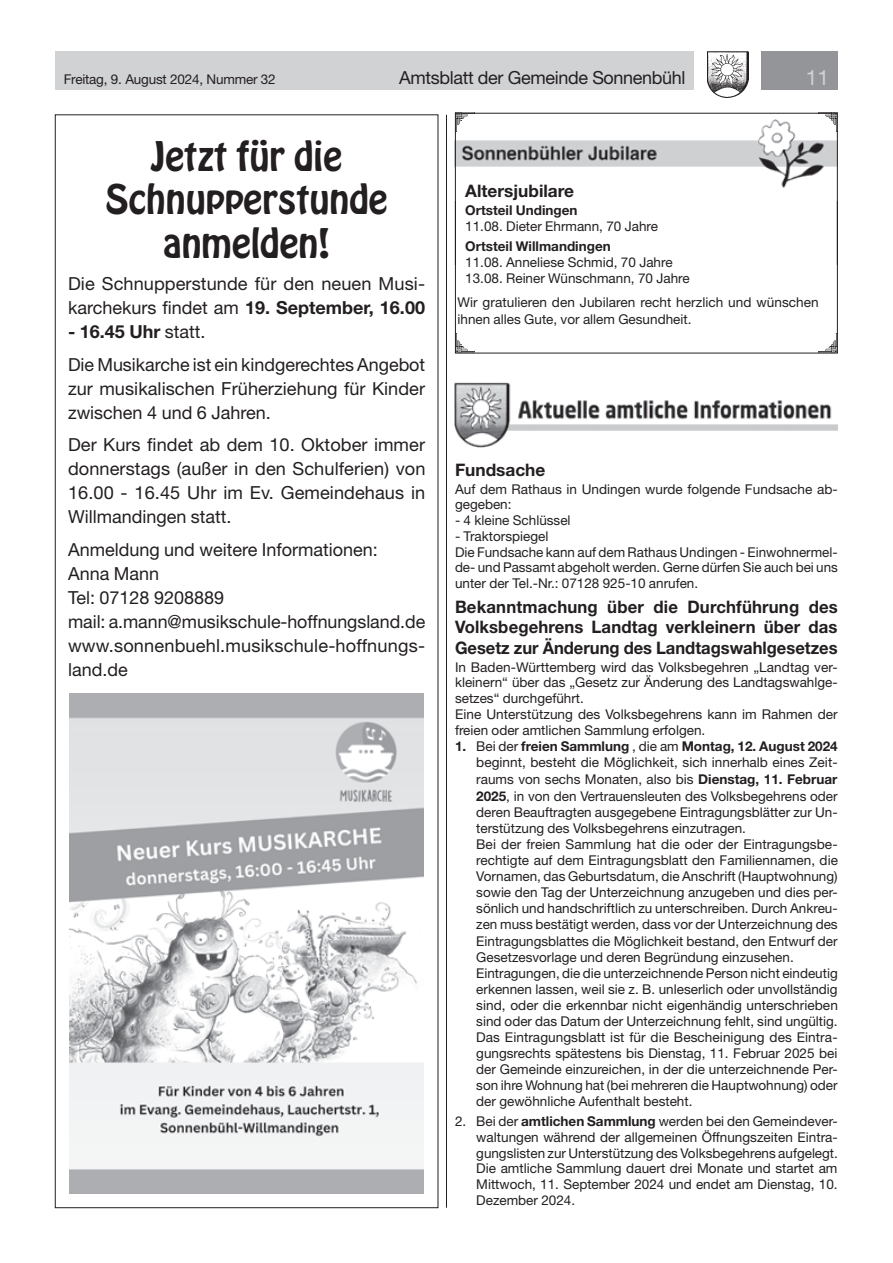
<style>
.page{position:relative;width:893px;height:1263px;background:#fff}
.page>*{position:absolute;margin:0;border:0;box-sizing:border-box;transform-origin:0 0}
.t1{font:36px/43.5px "Hobo Std";color:#231f20;text-align:center}
.t2{font:21px "Helvetica Neue LT Std";color:#d1d2d4}
.t3{font:18px/24px "Helvetica Neue LT Std";color:#231f20}
.t4{font:18px "Helvetica Neue LT Std";letter-spacing:-.02em;color:#231f20}
.t5{font:700 17.25px/20.5px "Helvetica Neue LT Std";color:#231f20;text-align:justify}
.t6{font:13.5px/16px "Helvetica Neue LT Std";color:#231f20}
.t7{font:700 13.5px "Helvetica Neue LT Std";color:#231f20}
.s1{font-weight:700}
</style>
<div class="page">
<div style="left:55px;top:51px;width:639px;height:38px;background:#d1d2d4"></div>
<div style="left:761px;top:51px;width:77px;height:38px;background:#939598"></div>
<img style="left:707px;top:51px;width:41px;height:47px">
<hr style="left:446px;top:115px;width:1px;height:1093px;background:#231f20">
<img style="left:70px;top:693px;width:354px;height:501px">
<svg style="left:455px;top:113px;width:383px;height:89px"></svg>
<svg style="left:456px;top:353px;width:382px;height:1px"></svg>
<svg style="left:455px;top:202px;width:383px;height:151px"></svg>
<img style="left:455px;top:383px;width:382px;height:64px">
<p class="t6" style="left:64px;top:71px;width:213px">Freitag, 9. August 2024, Nummer 32</p>
<h3 class="t4" style="left:399px;top:67px;width:288px">Amtsblatt der Gemeinde Sonnenbühl</h3>
<h2 class="t2" style="left:806px;top:65px;width:25px">11</h2>
<h1 class="t1" style="left:105px;top:135px;width:284px">Jetzt für die<br>Schnupperstunde anmelden!</h1>
<h3 class="t3" style="left:68px;top:271px;width:359px">Die Schnupperstunde für den neuen Musi&shy;karchekurs findet am <span class="s1">19. September, 16.00</span></h3>
<h3 class="t3" style="left:68px;top:315px;width:359px;line-height:32.5px"><span class="s1">- 16.45 Uhr</span> statt.<br>Die Musikarche ist ein kindgerechtes Angebot</h3>
<h3 class="t3" style="left:68px;top:376px;width:359px">zur musikalischen Früherziehung für Kinder zwischen 4 und 6 Jahren.</h3>
<h3 class="t3" style="left:68px;top:432px;width:359px;text-align:justify">Der Kurs findet ab dem 10. Oktober immer donnerstags (außer in den Schulferien) von 16.00 - 16.45 Uhr im Ev. Gemeindehaus in Willmandingen statt.</h3>
<h3 class="t3" style="left:68px;top:537px;width:359px">Anmeldung und weitere Informationen:<br>Anna Mann<br>Tel: 07128 9208889<br>mail: a.mann@musikschule-hoffnungsland.de www.sonnenbuehl.musikschule-hoffnungs&shy;land.de</h3>
<p class="t5" style="left:465px;top:181px;width:110px">Altersjubilare</p>
<p class="t7" style="left:465px;top:202px;width:114px">Ortsteil Undingen</p>
<p class="t6" style="left:465px;top:218px;width:194px">11.08. Dieter Ehrmann, 70 Jahre</p>
<p class="t7" style="left:465px;top:238px;width:147px">Ortsteil Willmandingen</p>
<p class="t6" style="left:465px;top:254px;width:226px">11.08. Anneliese Schmid, 70 Jahre<br>13.08. Reiner Wünschmann, 70 Jahre</p>
<p class="t6" style="left:457px;top:294px;width:363px">Wir gratulieren den Jubilaren recht herzlich und wünschen ihnen alles Gute, vor allem Gesundheit.</p>
<p class="t5" style="left:455px;top:459px;width:92px">Fundsache</p>
<p class="t6" style="left:455px;top:481px;width:384px">Auf dem Rathaus in Undingen wurde folgende Fundsache ab&shy;gegeben:</p>
<p class="t6" style="left:455px;top:512px;width:117px">- 4 kleine Schlüssel</p>
<p class="t6" style="left:455px;top:528px;width:384px">- Traktorspiegel<br>Die Fundsache kann auf dem Rathaus Undingen - Einwohnermel&shy;de- und Passamt abgeholt werden. Gerne dürfen Sie auch bei uns unter der Tel.-Nr.: 07128 925-10 anrufen.</p>
<p class="t5" style="left:455px;top:596px;width:384px">Bekanntmachung über die Durchführung des Volksbegehrens Landtag verkleinern über das Gesetz zur Änderung des Landtagswahlgesetzes</p>
<p class="t6" style="left:455px;top:659px;width:384px">In Baden-Württemberg wird das Volksbegehren „Landtag ver&shy;kleinern“ über das „Gesetz zur Änderung des Landtagswahlge&shy;setzes“ durchgeführt.<br>Eine Unterstützung des Volksbegehrens kann im Rahmen der freien oder amtlichen Sammlung erfolgen.</p>
<p class="t6" style="left:476px;top:738px;width:363px;text-indent:-21px"><span class="s1">1.</span> Bei der <span class="s1">freien Sammlung</span> , die am <span class="s1">Montag, 12. August 2024 </span>beginnt, besteht die Möglichkeit, sich innerhalb eines Zeit&shy;raums von sechs Monaten, also bis <span class="s1">Dienstag, 11. Februar 2025</span>, in von den Vertrauensleuten des Volksbegehrens oder deren Beauftragten ausgegebene Eintragungsblätter zur Un&shy;terstützung des Volksbegehrens einzutragen.<br>Bei der freien Sammlung hat die oder der Eintragungsbe&shy;rechtigte auf dem Eintragungsblatt den Familiennamen, die Vornamen, das Geburtsdatum, die Anschrift (Hauptwohnung) sowie den Tag der Unterzeichnung anzugeben und dies per&shy;sönlich und handschriftlich zu unterschreiben. Durch Ankreu&shy;zen muss bestätigt werden, dass vor der Unterzeichnung des Eintragungsblattes die Möglichkeit bestand, den Entwurf der Gesetzesvorlage und deren Begründung einzusehen.<br>Eintragungen, die die unterzeichnende Person nicht eindeutig erkennen lassen, weil sie z. B. unleserlich oder unvollständig sind, oder die erkennbar nicht eigenhändig unterschrieben sind oder das Datum der Unterzeichnung fehlt, sind ungültig.<br>Das Eintragungsblatt ist für die Bescheinigung des Eintra&shy;gungsrechts spätestens bis Dienstag, 11. Februar 2025 bei der Gemeinde einzureichen, in der die unterzeichnende Per&shy;son ihre Wohnung hat (bei mehreren die Hauptwohnung) oder der gewöhnliche Aufenthalt besteht.</p>
<p class="t6" style="left:476px;top:1113px;width:363px;text-align:justify;text-indent:-21px">2. Bei der <span class="s1">amtlichen Sammlung</span> werden bei den Gemeindever&shy;waltungen während der allgemeinen Öffnungszeiten Eintra&shy;gungslisten zur Unterstützung des Volksbegehrens aufgelegt.<br>Die amtliche Sammlung dauert drei Monate und startet am Mittwoch, 11. September 2024 und endet am Dienstag, 10.<br>Dezember 2024.</p>
</div>
